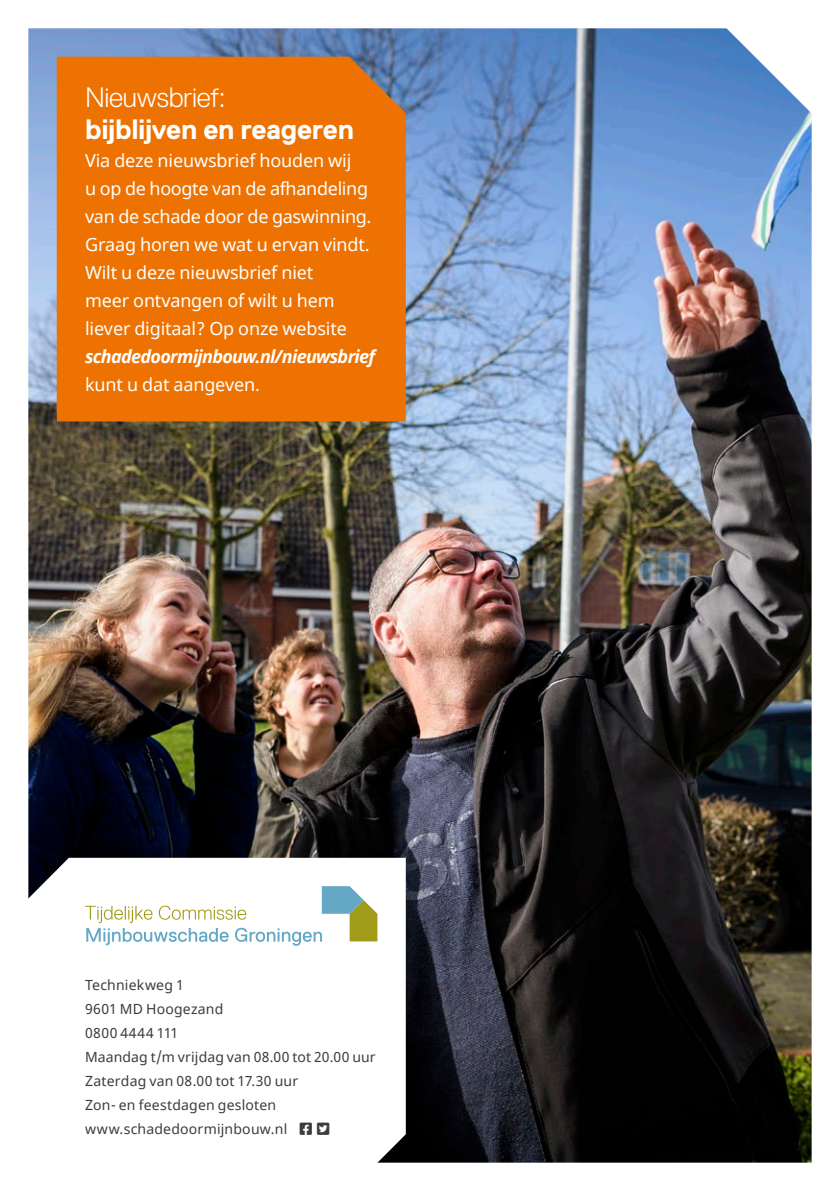
<style>
.page{position:relative;width:840px;height:1191px;background:#fff}
.page>*{position:absolute;margin:0;border:0;box-sizing:border-box;transform-origin:0 0}
.t1{font:700 28px "Replica";letter-spacing:-.01em;color:#fff}
.t2{font:300 28px "Replica";letter-spacing:-.015em;color:#fff}
.t3{font:18px/28px "Noto Sans";letter-spacing:-.01em;color:#fff}
.t4{font:italic 700 18px "Noto Sans";letter-spacing:-.04em;color:#fff}
.t5{font:14px/24px "Noto Sans";letter-spacing:.015em;color:#3c3c3a}
.t6{font:14px "Font Awesome 5 Brands";color:#3c3c3a}
</style>
<div class="page">
<img style="left:28px;top:28px;width:783px;height:1134px">
<svg style="left:28px;top:857px;width:377px;height:306px"></svg>
<div style="left:57px;top:57px;width:348px;height:364px;background:#ed7201"></div>
<svg style="left:85px;top:886px;width:292px;height:59px"></svg>
<svg style="left:300px;top:1122px;width:29px;height:13px"></svg>
<h1 class="t2" style="left:85px;top:82px;width:142px">Nieuwsbrief:</h1>
<h1 class="t1" style="left:85px;top:114px;width:270px">bijblijven en reageren</h1>
<p class="t3" style="left:85px;top:147px;width:287px">Via deze nieuwsbrief houden wij<br>u op de hoogte van de afhandeling van de schade door de gaswinning.<br>Graag horen we wat u ervan vindt.<br>Wilt u deze nieuwsbrief niet<br>meer ontvangen of wilt u hem liever digitaal? Op onze website</p>
<p class="t4" style="left:85px;top:344px;width:291px">schadedoormijnbouw.nl/nieuwsbrief</p>
<p class="t3" style="left:85px;top:371px;width:176px">kunt u dat aangeven.</p>
<p class="t5" style="left:85px;top:973px;width:292px">Techniekweg 1<br>9601 MD Hoogezand<br>0800 4444 111<br>Maandag t/m vrijdag van 08.00 tot 20.00 uur<br>Zaterdag van 08.00 tot 17.30 uur<br>Zon- en feestdagen gesloten www.schadedoormijnbouw.nl</p>
<p class="t6" style="left:317px;top:1122px;width:14px">▼▼▲❑◆</p>
</div>
